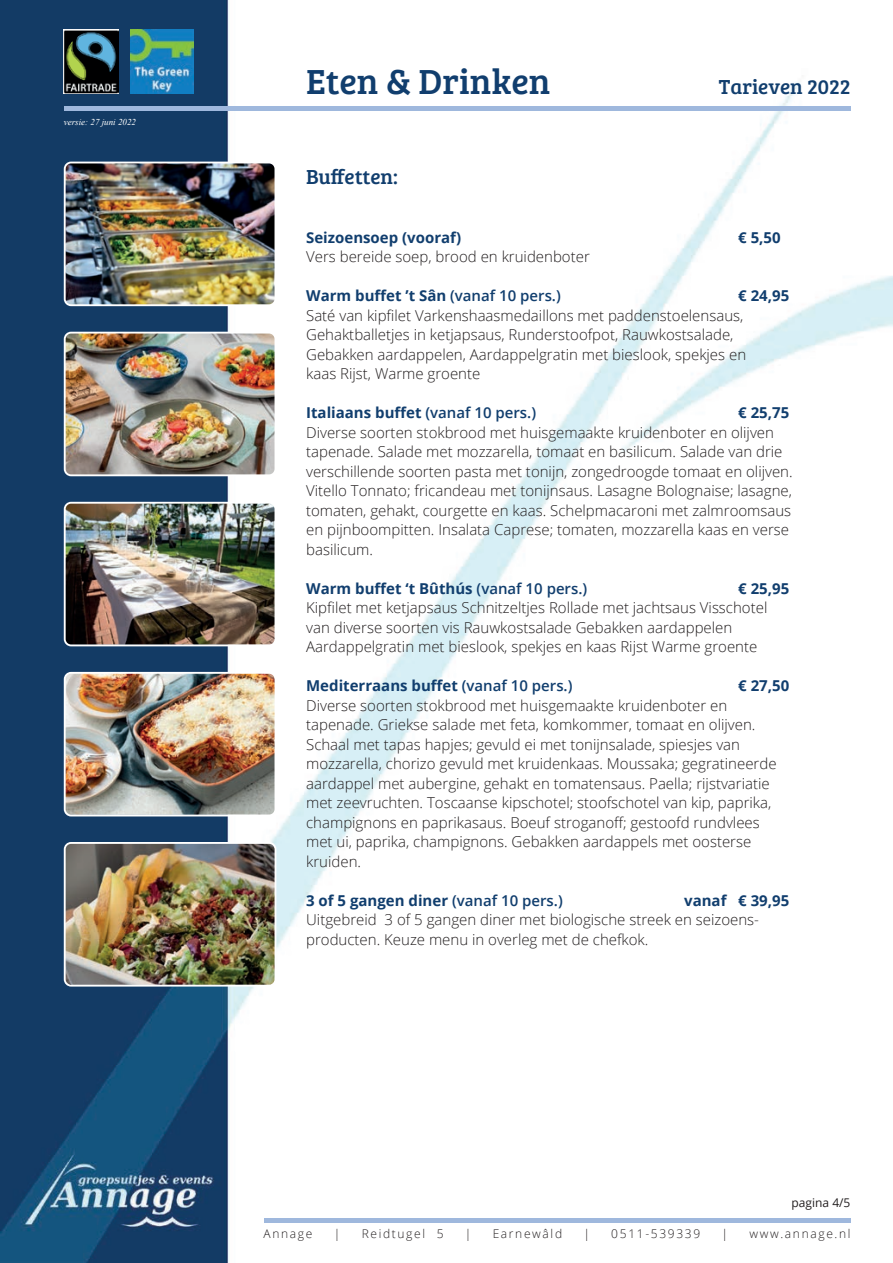
<style>
.page{position:relative;width:893px;height:1263px;background:#fff}
.page>*{position:absolute;margin:0;border:0;box-sizing:border-box;transform-origin:0 0}
.t1{font:36px "Bree Serif";color:#113e6e}
.t2{font:21px "Bree Serif";color:#113e6e}
.t3{font:300 15px/19.5px "Open Sans";color:#231f20}
.t4{font:700 15px "Open Sans";color:#113e6e}
.t5{font:300 12px "Open Sans";letter-spacing:.14em;color:#231f20}
.t6{font:12px "Open Sans";color:#231f20}
.t7{font:italic 9px "Times New Roman";color:#fff}
.s1{font-weight:600}
</style>
<div class="page">
<img style="left:0;top:0;width:893px;height:1263px">
<div style="left:64px;top:106px;width:786px;height:5px;background:#9fb8dd"></div>
<img style="left:65px;top:503px;width:210px;height:142px">
<div style="left:64px;top:502px;width:212px;height:144px;border:2px solid #fff;border-radius:6px"></div>
<hr style="left:264px;top:1218px;width:586px;height:4px;background:#9fb8dd">
<img style="left:65px;top:163px;width:210px;height:142px">
<div style="left:64px;top:162px;width:212px;height:144px;border:2px solid #fff;border-radius:6px"></div>
<img style="left:65px;top:333px;width:210px;height:142px">
<div style="left:64px;top:332px;width:212px;height:144px;border:2px solid #fff;border-radius:6px"></div>
<img style="left:65px;top:673px;width:210px;height:142px">
<div style="left:64px;top:672px;width:212px;height:144px;border:2px solid #fff;border-radius:6px"></div>
<img style="left:64px;top:30px;width:54px;height:64px">
<img style="left:130px;top:30px;width:63px;height:64px">
<img style="left:65px;top:843px;width:210px;height:142px">
<div style="left:64px;top:842px;width:212px;height:144px;border:2px solid #fff;border-radius:6px"></div>
<p class="t7" style="left:64px;top:116px;width:74px">versie: 27 juni 2022</p>
<h1 class="t1" style="left:306px;top:55px;width:246px">Eten &amp; Drinken</h1>
<h2 class="t2" style="left:306px;top:162px;width:93px">Buffetten:</h2>
<h2 class="t2" style="left:719px;top:71px;width:133px">Tarieven 2022</h2>
<p class="t4" style="left:306px;top:227px;width:156px">Seizoensoep (vooraf)</p>
<p class="t4" style="left:738px;top:227px;width:44px">€ 5,50</p>
<p class="t3" style="left:306px;top:247px;width:285px">Vers bereide soep, brood en kruidenboter</p>
<p class="t4" style="left:306px;top:285px;width:256px">Warm buffet ’t Sân <span class="s1">(vanaf 10 pers.)</span></p>
<p class="t4" style="left:738px;top:285px;width:53px">€ 24,95</p>
<p class="t3" style="left:306px;top:305px;width:441px">Saté van kipfilet Varkenshaasmedaillons met paddenstoelensaus, Gehaktballetjes in ketjapsaus, Runderstoofpot, Rauwkostsalade, Gebakken aardappelen, Aardappelgratin met bieslook, spekjes en kaas Rijst, Warme groente</p>
<p class="t4" style="left:306px;top:402px;width:231px">Italiaans buffet <span class="s1">(vanaf 10 pers.)</span></p>
<p class="t4" style="left:738px;top:402px;width:53px">€ 25,75</p>
<p class="t3" style="left:306px;top:422px;width:488px">Diverse soorten stokbrood met huisgemaakte kruidenboter en olijven tapenade. Salade met mozzarella, tomaat en basilicum. Salade van drie verschillende soorten pasta met tonijn, zongedroogde tomaat en olijven.<br>Vitello Tonnato; fricandeau met tonijnsaus. Lasagne Bolognaise; lasagne, tomaten, gehakt, courgette en kaas. Schelpmacaroni met zalmroomsaus en pijnboompitten. Insalata Caprese; tomaten, mozzarella kaas en verse basilicum.</p>
<p class="t4" style="left:306px;top:578px;width:283px">Warm buffet ‘t Bûthús <span class="s1">(vanaf 10 pers.)</span></p>
<p class="t4" style="left:738px;top:578px;width:53px">€ 25,95</p>
<p class="t3" style="left:306px;top:598px;width:463px">Kipfilet met ketjapsaus Schnitzeltjes Rollade met jachtsaus Visschotel van diverse soorten vis Rauwkostsalade Gebakken aardappelen<br>Aardappelgratin met bieslook, spekjes en kaas Rijst Warme groente</p>
<p class="t4" style="left:306px;top:675px;width:268px">Mediterraans buffet <span class="s1">(vanaf 10 pers.)</span></p>
<p class="t4" style="left:738px;top:675px;width:53px">€ 27,50</p>
<p class="t3" style="left:306px;top:695px;width:472px">Diverse soorten stokbrood met huisgemaakte kruidenboter en tapenade. Griekse salade met feta, komkommer, tomaat en olijven.<br>Schaal met tapas hapjes; gevuld ei met tonijnsalade, spiesjes van mozzarella, chorizo gevuld met kruidenkaas. Moussaka; gegratineerde aardappel met aubergine, gehakt en tomatensaus. Paella; rijstvariatie met zeevruchten. Toscaanse kipschotel; stoofschotel van kip, paprika, champignons en paprikasaus. Boeuf stroganoff; gestoofd rundvlees met ui, paprika, champignons. Gebakken aardappels met oosterse kruiden.</p>
<p class="t4" style="left:306px;top:890px;width:258px">3 of 5 gangen diner <span class="s1">(vanaf 10 pers.)</span></p>
<p class="t4" style="left:684px;top:890px;width:107px">vanaf € 39,95</p>
<p class="t3" style="left:306px;top:910px;width:454px">Uitgebreid 3 of 5 gangen diner met biologische streek en seizoens&shy;producten. Keuze menu in overleg met de chefkok.</p>
<p class="t6" style="left:791px;top:1194px;width:60px">pagina 4/5</p>
<p class="t5" style="left:264px;top:1225px;width:50px">Annage</p>
<p class="t5" style="left:334px;top:1225px;width:8px">|</p>
<p class="t5" style="left:362px;top:1225px;width:83px">Reidtugel 5</p>
<p class="t5" style="left:465px;top:1225px;width:8px">|</p>
<p class="t5" style="left:493px;top:1225px;width:71px">Earnewâld</p>
<p class="t5" style="left:583px;top:1225px;width:8px">|</p>
<p class="t5" style="left:611px;top:1225px;width:90px">0511-539339</p>
<p class="t5" style="left:722px;top:1225px;width:8px">|</p>
<p class="t5" style="left:749px;top:1225px;width:103px">www.annage.nl</p>
</div>
